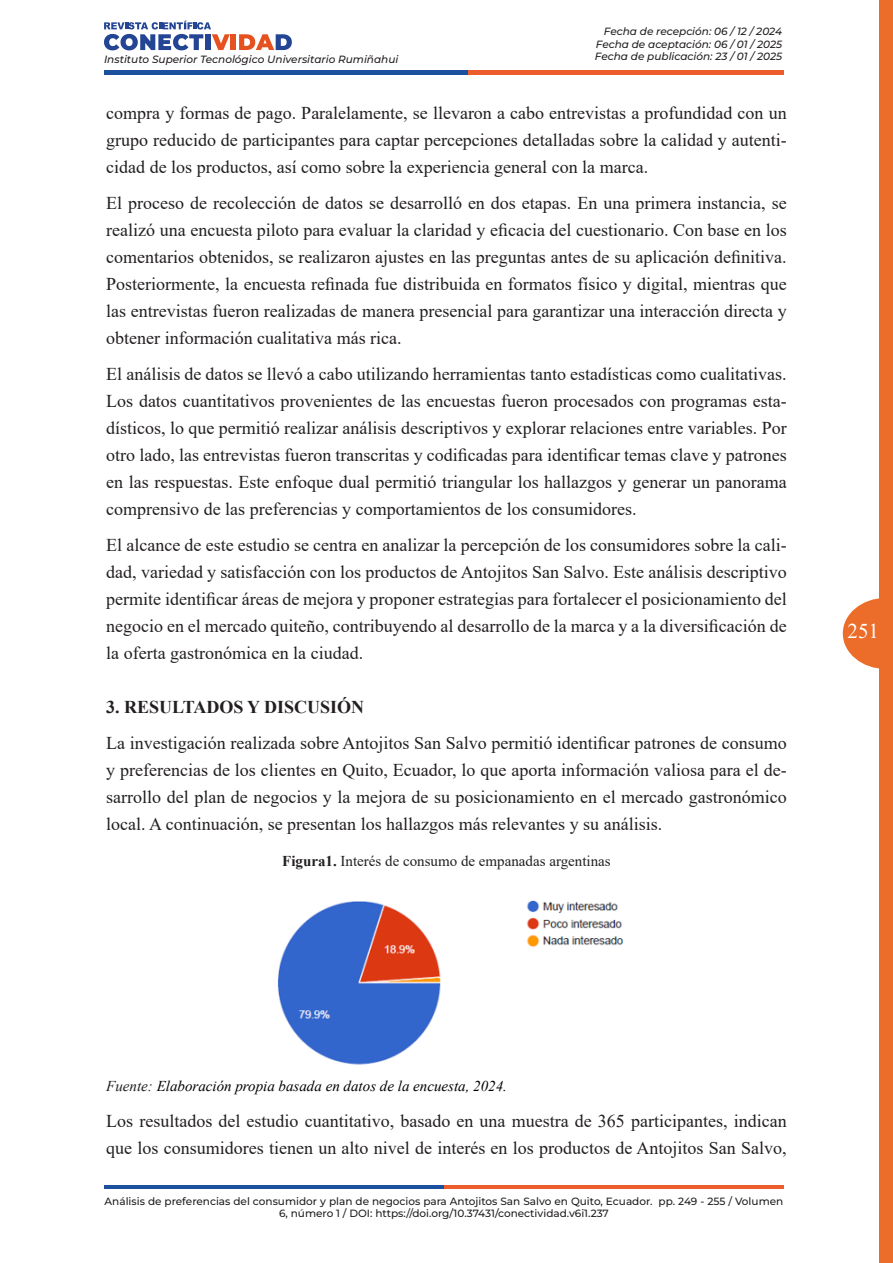
<style>
.page{position:relative;width:893px;height:1263px;background:#fff}
.page>*{position:absolute;margin:0;border:0;box-sizing:border-box;transform-origin:0 0}
.t1{font:21px "Times New Roman";color:#fff}
.Heading_2{font:18px/27px "Times New Roman";color:#231f20;text-align:justify}
.Heading_1{font:18px/27px "Times New Roman";color:#231f20;text-align:justify}
.Heading_2-2{font:700 18px "Times New Roman";color:#231f20}
.t2{font:italic 15px "Times New Roman";color:#000}
.t3{font:15px "Times New Roman";color:#231f20}
.t4{font:500 10.5px/12.6px "Montserrat";color:#231f20;text-align:center}
.t5{font:italic 500 10.5px "Montserrat";color:#231f20}
.s1{font-weight:700}
.s2{color:#231f20}
</style>
<div class="page">
<hr style="left:104px;top:1185px;width:340px;height:3px;background:#1a509d">
<hr style="left:444px;top:1185px;width:339px;height:3px;background:#ed5d2b">
<svg style="left:104px;top:21px;width:126px;height:29px"></svg>
<div style="left:231px;top:34px;width:5px;height:16px;background:#e6521f"></div>
<svg style="left:239px;top:34px;width:53px;height:16px"></svg>
<div style="left:104px;top:70px;width:364px;height:5px;background:#1a509d"></div>
<div style="left:468px;top:70px;width:315px;height:5px;background:#ed5d2b"></div>
<svg style="left:843px;top:598px;width:36px;height:71px"></svg>
<div style="left:879px;top:0;width:14px;height:1263px;background:#eb6d29"></div>
<img style="left:277px;top:900px;width:346px;height:165px">
<p class="t5" style="left:104px;top:52px;width:296px">Instituto Superior Tecnológico Universitario Rumiñahui</p>
<p class="t5" style="left:604px;top:24px;width:180px">Fecha de recepción: 06 / 12 / 2024</p>
<p class="t5" style="left:596px;top:36px;width:188px">Fecha de aceptación: 06 / 01 / 2025</p>
<p class="t5" style="left:595px;top:49px;width:189px">Fecha de publicación: 23 / 01 / 2025</p>
<p class="Heading_2" style="left:106px;top:99px;width:682px">compra y formas de pago. Paralelamente, se llevaron a cabo entrevistas a profundidad con un grupo reducido de participantes para captar percepciones detalladas sobre la calidad y autenti&shy;cidad de los productos, así como sobre la experiencia general con la marca.</p>
<p class="Heading_2" style="left:106px;top:189px;width:682px">El proceso de recolección de datos se desarrolló en dos etapas. En una primera instancia, se realizó una encuesta piloto para evaluar la claridad y eficacia del cuestionario. Con base en los comentarios obtenidos, se realizaron ajustes en las preguntas antes de su aplicación definitiva.<br>Posteriormente, la encuesta refinada fue distribuida en formatos físico y digital, mientras que las entrevistas fueron realizadas de manera presencial para garantizar una interacción directa y obtener información cualitativa más rica.</p>
<p class="Heading_2" style="left:106px;top:360px;width:682px">El análisis de datos se llevó a cabo utilizando herramientas tanto estadísticas como cualitativas.<br>Los datos cuantitativos provenientes de las encuestas fueron procesados con programas esta&shy;dísticos, lo que permitió realizar análisis descriptivos y explorar relaciones entre variables. Por otro lado, las entrevistas fueron transcritas y codificadas para identificar temas clave y patrones en las respuestas. Este enfoque dual permitió triangular los hallazgos y generar un panorama comprensivo de las preferencias y comportamientos de los consumidores.</p>
<p class="Heading_2" style="left:106px;top:531px;width:682px">El alcance de este estudio se centra en analizar la percepción de los consumidores sobre la cali&shy;dad, variedad y satisfacción con los productos de Antojitos San Salvo. Este análisis descriptivo permite identificar áreas de mejora y proponer estrategias para fortalecer el posicionamiento del negocio en el mercado quiteño, contribuyendo al desarrollo de la marca y a la diversificación de la oferta gastronómica en la ciudad.</p>
<p class="Heading_2-2" style="left:106px;top:694px;width:259px">3. RESULTADOS Y DISCUSIÓN</p>
<p class="Heading_1" style="left:106px;top:729px;width:682px">La investigación realizada sobre Antojitos San Salvo permitió identificar patrones de consumo y preferencias de los clientes en Quito, Ecuador, lo que aporta información valiosa para el de&shy;sarrollo del plan de negocios y la mejora de su posicionamiento en el mercado gastronómico local. A continuación, se presentan los hallazgos más relevantes y su análisis.</p>
<p class="t3" style="left:282px;top:850px;width:330px"><span class="s1">Figura1.</span> Interés de consumo de empanadas argentinas</p>
<p class="t1" style="left:848px;top:616px;width:33px">251</p>
<p class="t2" style="left:106px;top:1075px;width:402px"><span class="s2">Fuente:</span> Elaboración propia basada en datos de la encuesta, 2024.</p>
<p class="Heading_2" style="left:106px;top:1107px;width:682px">Los resultados del estudio cuantitativo, basado en una muestra de 365 participantes, indican que los consumidores tienen un alto nivel de interés en los productos de Antojitos San Salvo,</p>
<p class="t4" style="left:105px;top:1194px;width:680px">Análisis de preferencias del consumidor y plan de negocios para Antojitos San Salvo en Quito, Ecuador. pp. 249 - 255 / Volumen<br>6, número 1 / DOI: https://doi.org/10.37431/conectividad.v6i1.237</p>
</div>
